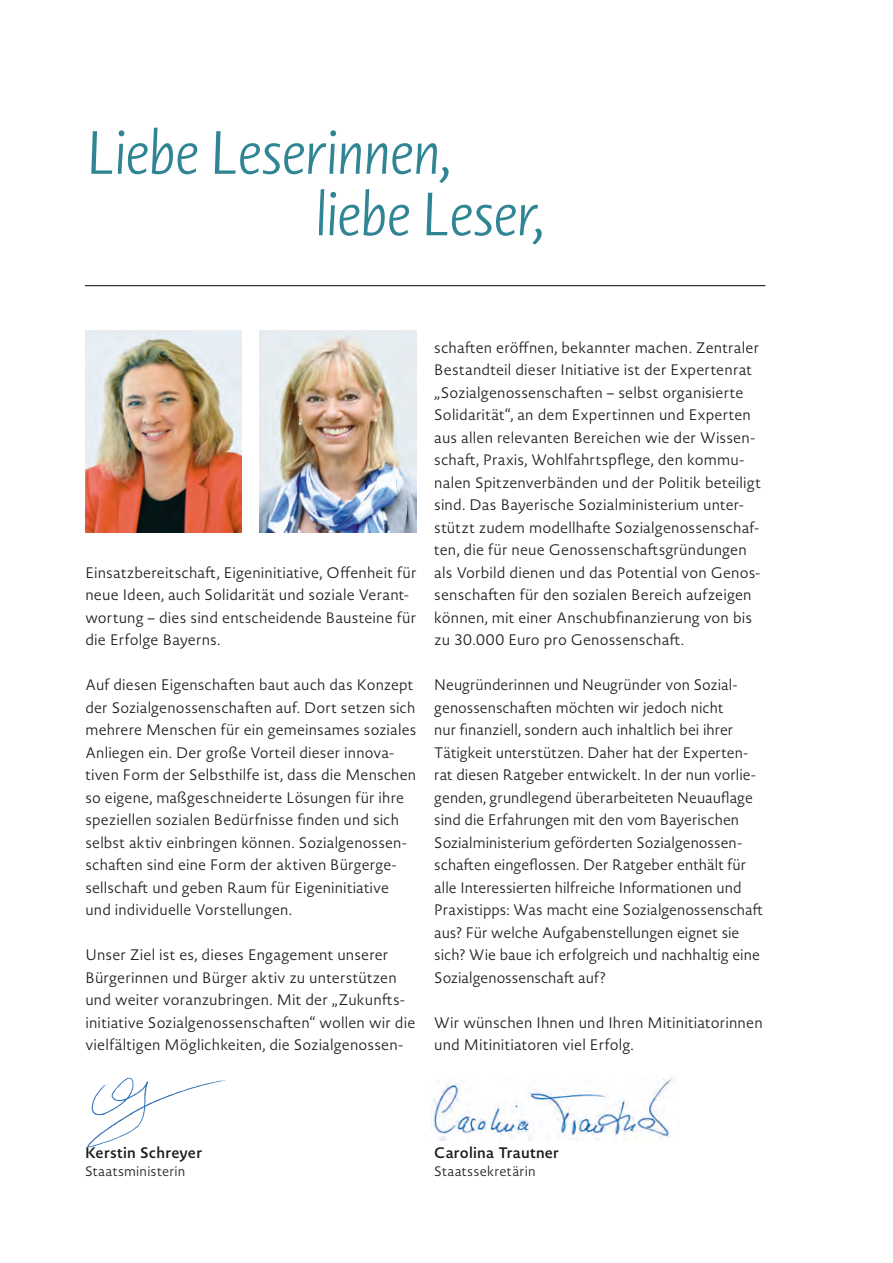
<style>
.page{position:relative;width:893px;height:1263px;background:#fff}
.page>*{position:absolute;margin:0;border:0;box-sizing:border-box;transform-origin:0 0}
.t1{font:italic 300 60px/61.5px "Novel Sans Pro";letter-spacing:-.035em;color:#308594}
.t2{font:300 15px/22.5px "Novel Sans Pro";letter-spacing:.005em;color:#1d1d1b}
.t3{font:600 15px "Novel Sans Pro";letter-spacing:.01em;color:#1d1d1b}
.t4{font:300 13.5px "Novel Sans Pro";letter-spacing:.015em;color:#1d1d1b}
</style>
<div class="page">
<hr style="left:85px;top:285px;width:680px;height:1px;background:#1d1d1b">
<img style="left:87px;top:1077px;width:138px;height:71px">
<img style="left:431px;top:1077px;width:245px;height:63px">
<img style="left:85px;top:330px;width:157px;height:203px">
<img style="left:260px;top:330px;width:156px;height:203px">
<h1 class="t1" style="left:315px;top:121px;width:232px;text-indent:-230px">Liebe Leserinnen, liebe Leser,</h1>
<p class="t2" style="left:85px;top:561px;width:333px">Einsatzbereitschaft, Eigeninitiative, Offenheit für neue Ideen, auch Solidarität und soziale Verant&shy;wortung – dies sind entscheidende Bausteine für die Erfolge Bayerns.</p>
<p class="t2" style="left:85px;top:673px;width:333px">Auf diesen Eigenschaften baut auch das Konzept der Sozialgenossenschaften auf. Dort setzen sich mehrere Menschen für ein gemeinsames soziales Anliegen ein. Der große Vorteil dieser innova&shy;tiven Form der Selbsthilfe ist, dass die Menschen so eigene, maßgeschneiderte Lösungen für ihre speziellen sozialen Bedürfnisse finden und sich selbst aktiv einbringen können. Sozialgenossen&shy;schaften sind eine Form der aktiven Bürgerge&shy;sellschaft und geben Raum für Eigeninitiative und individuelle Vorstellungen.</p>
<p class="t2" style="left:85px;top:943px;width:332px">Unser Ziel ist es, dieses Engagement unserer Bürgerinnen und Bürger aktiv zu unterstützen und weiter voranzubringen. Mit der „Zukunfts&shy;initiative Sozialgenossenschaften“ wollen wir die vielfältigen Möglichkeiten, die Sozialgenossen-</p>
<p class="t2" style="left:434px;top:336px;width:328px">schaften eröffnen, bekannter machen. Zentraler Bestandteil dieser Initiative ist der Expertenrat „Sozialgenossenschaften – selbst organisierte Solidarität“, an dem Expertinnen und Experten aus allen relevanten Bereichen wie der Wissen&shy;schaft, Praxis, Wohlfahrtspflege, den kommu&shy;nalen Spitzenverbänden und der Politik beteiligt sind. Das Bayerische Sozialministerium unter&shy;stützt zudem modellhafte Sozialgenossenschaf&shy;ten, die für neue Genossenschaftsgründungen als Vorbild dienen und das Potential von Genos&shy;senschaften für den sozialen Bereich aufzeigen können, mit einer Anschubfinanzierung von bis zu 30.000 Euro pro Genossenschaft.</p>
<p class="t2" style="left:434px;top:673px;width:330px">Neugründerinnen und Neugründer von Sozial&shy;genossenschaften möchten wir jedoch nicht<br>nur finanziell, sondern auch inhaltlich bei ihrer Tätigkeit unterstützen. Daher hat der Experten&shy;rat diesen Ratgeber entwickelt. In der nun vorlie&shy;genden, grundlegend überarbeiteten Neuauflage sind die Erfahrungen mit den vom Bayerischen Sozialministerium geförderten Sozialgenossen&shy;schaften eingeflossen. Der Ratgeber enthält für alle Interessierten hilfreiche Informationen und Praxistipps: Was macht eine Sozialgenossenschaft aus? Für welche Aufgabenstellungen eignet sie sich? Wie baue ich erfolgreich und nachhaltig eine Sozialgenossenschaft auf?</p>
<p class="t2" style="left:434px;top:1011px;width:330px">Wir wünschen Ihnen und Ihren Mitinitiatorinnen und Mitinitiatoren viel Erfolg.</p>
<p class="t3" style="left:85px;top:1142px;width:119px">Kerstin Schreyer</p>
<p class="t4" style="left:85px;top:1162px;width:102px">Staatsministerin</p>
<p class="t3" style="left:434px;top:1142px;width:126px">Carolina Trautner</p>
<p class="t4" style="left:434px;top:1162px;width:103px">Staatssekretärin</p>
</div>
